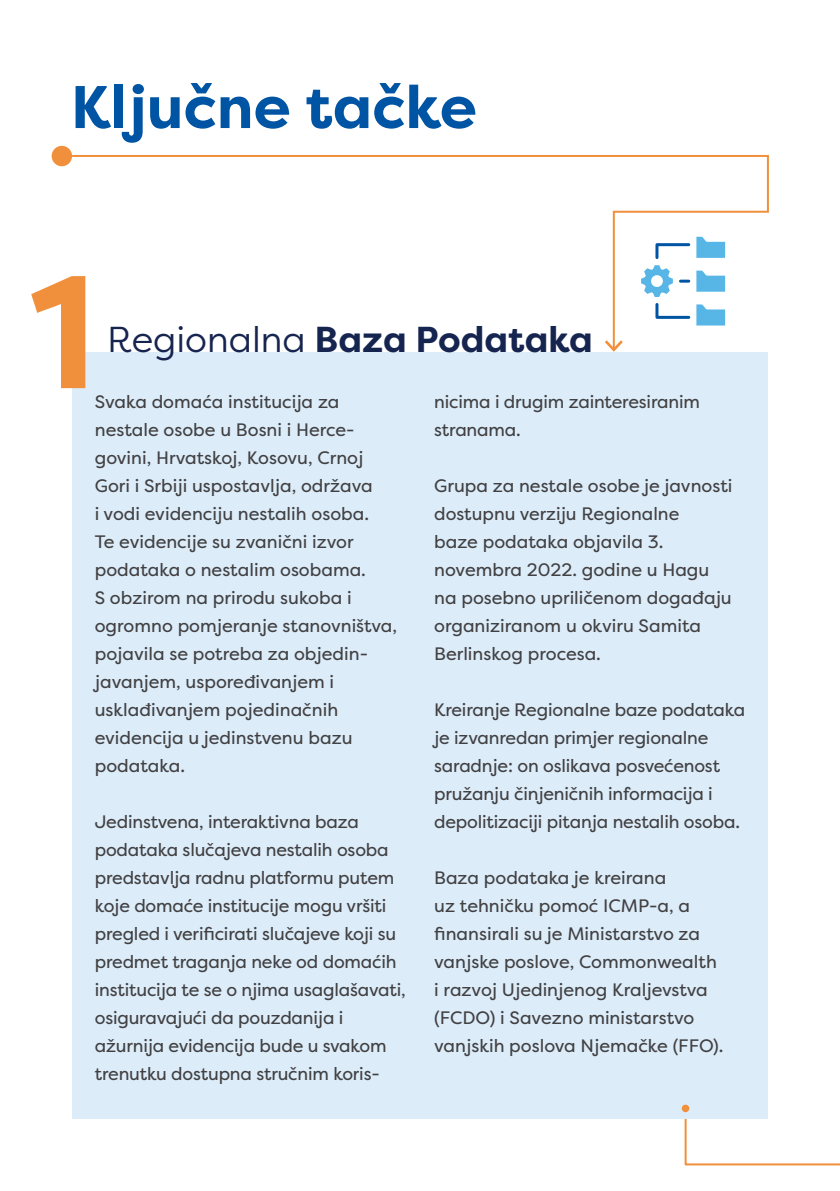
<style>
.page{position:relative;width:840px;height:1191px;background:#fff}
.page>*{position:absolute;margin:0;border:0;box-sizing:border-box;transform-origin:0 0}
.t1{font:700 160px "Filson Pro";color:#f1903c}
.t2{font:700 60px "Filson Pro";color:#0054a4}
.t3{font:700 36px "Filson Pro";color:#162450}
.t4{font:18px/28px "Filson Pro";letter-spacing:-.01em;color:#414042}
.s1{font-weight:400}
</style>
<div class="page">
<svg style="left:684px;top:352px;width:155px;height:814px"></svg>
<div style="left:72px;top:352px;width:695px;height:767px;background:#dcecf9"></div>
<svg style="left:70px;top:155px;width:699px;height:182px"></svg>
<svg style="left:605px;top:337px;width:18px;height:15px"></svg>
<div style="left:52px;top:146px;width:20px;height:20px;background:#f1903c;border-radius:50%"></div>
<svg style="left:640px;top:237px;width:84px;height:88px"></svg>
<div style="left:681px;top:1104px;width:8px;height:8px;background:#f1903c;border-radius:50%"></div>
<h2 class="t2" style="left:71px;top:69px;width:407px">Ključne tačke</h2>
<h1 class="t1" style="left:30px;top:231px;width:67px">1</h1>
<h3 class="t3" style="left:107px;top:317px;width:487px"><span class="s1">Regionalna</span> Baza Podataka</h3>
<p class="t4" style="left:95px;top:387px;width:304px">Svaka domaća institucija za nestale osobe u Bosni i Herce&shy;govini, Hrvatskoj, Kosovu, Crnoj<br>Gori i Srbiji uspostavlja, održava<br>i vodi evidenciju nestalih osoba.<br>Te evidencije su zvanični izvor podataka o nestalim osobama.<br>S obzirom na prirodu sukoba i ogromno pomjeranje stanovništva, pojavila se potreba za objedin&shy;javanjem, uspoređivanjem i usklađivanjem pojedinačnih evidencija u jedinstvenu bazu podataka.</p>
<p class="t4" style="left:95px;top:807px;width:312px">Jedinstvena, interaktivna baza podataka slučajeva nestalih osoba predstavlja radnu platformu putem koje domaće institucije mogu vršiti pregled i verificirati slučajeve koji su predmet traganja neke od domaćih institucija te se o njima usaglašavati, osiguravajući da pouzdanija i ažurnija evidencija bude u svakom trenutku dostupna stručnim koris-</p>
<p class="t4" style="left:434px;top:388px;width:267px">nicima i drugim zainteresiranim stranama.</p>
<p class="t4" style="left:434px;top:471px;width:300px">Grupa za nestale osobe je javnosti dostupnu verziju Regionalne<br>baze podataka objavila 3. novembra 2022. godine u Hagu na posebno upriličenom događaju organiziranom u okviru Samita<br>Berlinskog procesa.</p>
<p class="t4" style="left:434px;top:695px;width:312px">Kreiranje Regionalne baze podataka je izvanredan primjer regionalne saradnje: on oslikava posvećenost pružanju činjeničnih informacija i depolitizaciji pitanja nestalih osoba.</p>
<p class="t4" style="left:434px;top:863px;width:291px">Baza podataka je kreirana<br>uz tehni čku pomoć ICMP-a, a finansirali su je Ministarstvo za vanjske poslove, Commonwealth i razvoj Ujedinjenog Kraljevstva (FCDO) i Savezno minis tarstvo vanjskih poslova Njemačke (FFO).</p>
</div>
